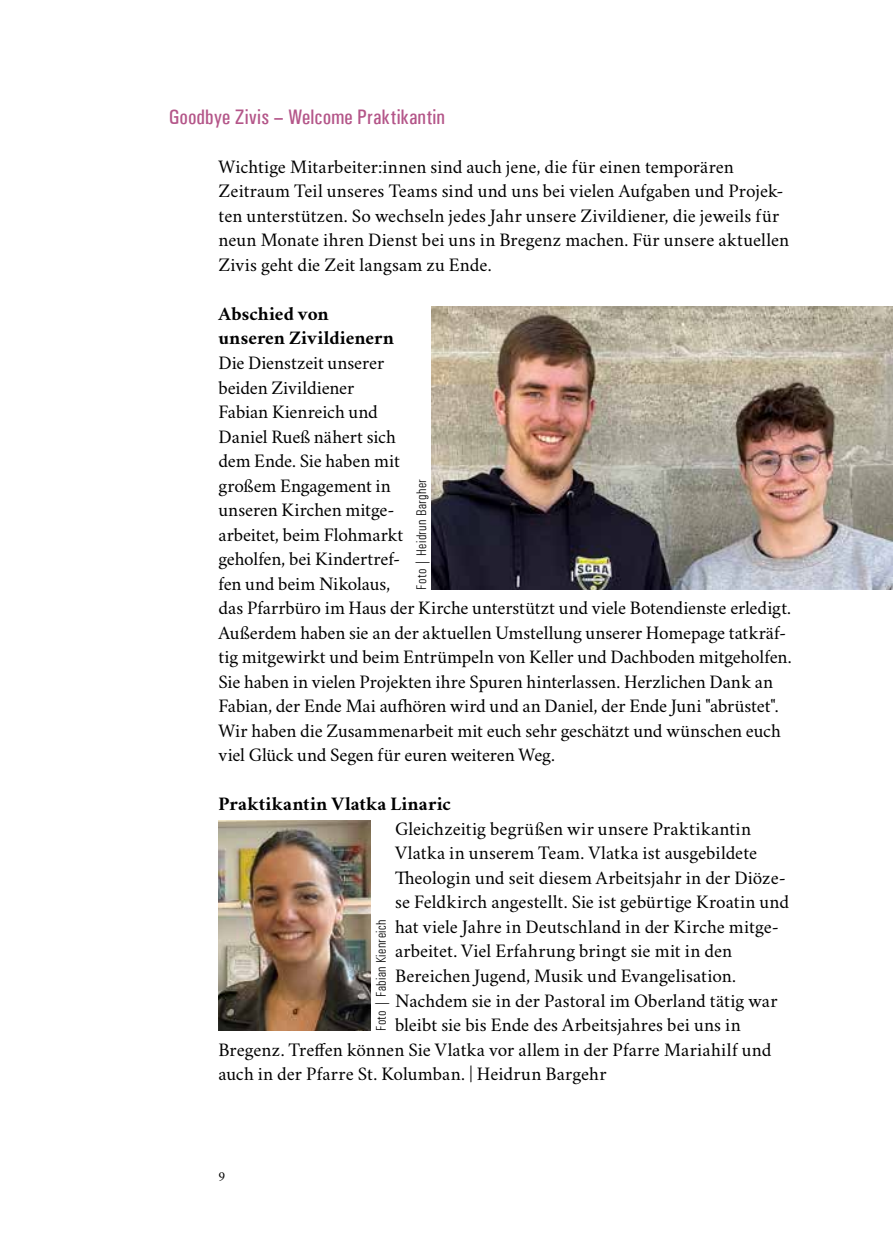
<style>
.page{position:relative;width:893px;height:1241px;background:#fff}
.page>*{position:absolute;margin:0;border:0;box-sizing:border-box;transform-origin:0 0}
.t1{font:500 condensed 21px "Univers";letter-spacing:.005em;color:#b45689}
.t2{font:19.25px/24.5px "Crimson";color:#000}
.t3{font:700 19.25px/24.5px "Crimson";letter-spacing:.005em;color:#000}
.t4{font:300 condensed 14px "Univers";letter-spacing:.025em;color:#000}
.t5{font:14px "Crimson";color:#000}
</style>
<div class="page">
<img style="left:432px;top:306px;width:461px;height:283px">
<img style="left:218px;top:820px;width:152px;height:210px">
<p class="t1" style="left:169px;top:104px;width:278px">Goodbye Zivis – Welcome Praktikantin</p>
<p class="t2" style="left:218px;top:152px;width:572px">Wichtige Mitarbeiter:innen sind auch jene, die für einen temporären Zeitraum Teil unseres Teams sind und uns bei vielen Aufgaben und Projek&shy;ten unterstützen. So wechseln jedes Jahr unsere Zivildiener, die jeweils für neun Monate ihren Dienst bei uns in Bregenz machen. Für unsere aktuellen Zivis geht die Zeit langsam zu Ende.</p>
<p class="t3" style="left:218px;top:301px;width:177px">Abschied von unseren Zivildienern</p>
<p class="t2" style="left:218px;top:348px;width:575px">Die Dienstzeit unserer<br>beiden Zivildiener<br>Fabian Kienreich und<br>Daniel Rueß nähert sich<br>dem Ende. Sie haben mit<br>großem Engagement in<br>unseren Kirchen mitge-<br>arbeitet, beim Flohmarkt<br>geholfen, bei Kindertref-<br>fen und beim Nikolaus,<br>das Pfarrbüro im Haus der Kirche unterstützt und viele Botendienste erledigt.<br>Außerdem haben sie an der aktuellen Umstellung unserer Homepage tatkräf&shy;tig mitgewirkt und beim Entrümpeln von Keller und Dachboden mitgeholfen.<br>Sie haben in vielen Projekten ihre Spuren hinterlassen. Herzlichen Dank an Fabian, der Ende Mai aufhören wird und an Daniel, der Ende Juni "abrüstet".<br>Wir haben die Zusammenarbeit mit euch sehr geschätzt und wünschen euch viel Glück und Segen für euren weiteren Weg.</p>
<p class="t3" style="left:218px;top:791px;width:234px">Praktikantin Vlatka Linaric</p>
<p class="t2" style="left:395px;top:813px;width:357px">Gleichzeitig begrüßen wir unsere Praktikantin</p>
<p class="t2" style="left:395px;top:838px;width:364px">Vlatka in unserem Team. Vlatka ist ausgebildete</p>
<p class="t2" style="left:395px;top:862px;width:392px">Theologin und seit diesem Arbeitsjahr in der Diöze-</p>
<p class="t2" style="left:395px;top:887px;width:396px">se Feldkirch angestellt. Sie ist gebürtige Kroatin und</p>
<p class="t2" style="left:395px;top:911px;width:385px">hat viele Jahre in Deutschland in der Kirche mitge-</p>
<p class="t2" style="left:395px;top:936px;width:339px">arbeitet. Viel Erfahrung bringt sie mit in den</p>
<p class="t2" style="left:395px;top:960px;width:343px">Bereichen Jugend, Musik und Evangelisation.</p>
<p class="t2" style="left:395px;top:985px;width:384px">Nachdem sie in der Pastoral im Oberland tätig war</p>
<p class="t2" style="left:395px;top:1009px;width:347px">bleibt sie bis Ende des Arbeitsjahres bei uns in</p>
<p class="t2" style="left:218px;top:1034px;width:555px">Bregenz. Treffen können Sie Vlatka vor allem in der Pfarre Mariahilf und</p>
<p class="t2" style="left:218px;top:1058px;width:390px">auch in der Pfarre St. Kolumban. | Heidrun Bargehr</p>
<p class="t4" style="left:413px;top:589px;width:112px;rotate:-90deg">Foto | Heidrun Bargher</p>
<p class="t4" style="left:373px;top:1030px;width:113px;rotate:-90deg">Foto | Fabian Kienreich</p>
<p class="t5" style="left:218px;top:1164px;width:8px">9</p>
</div>
